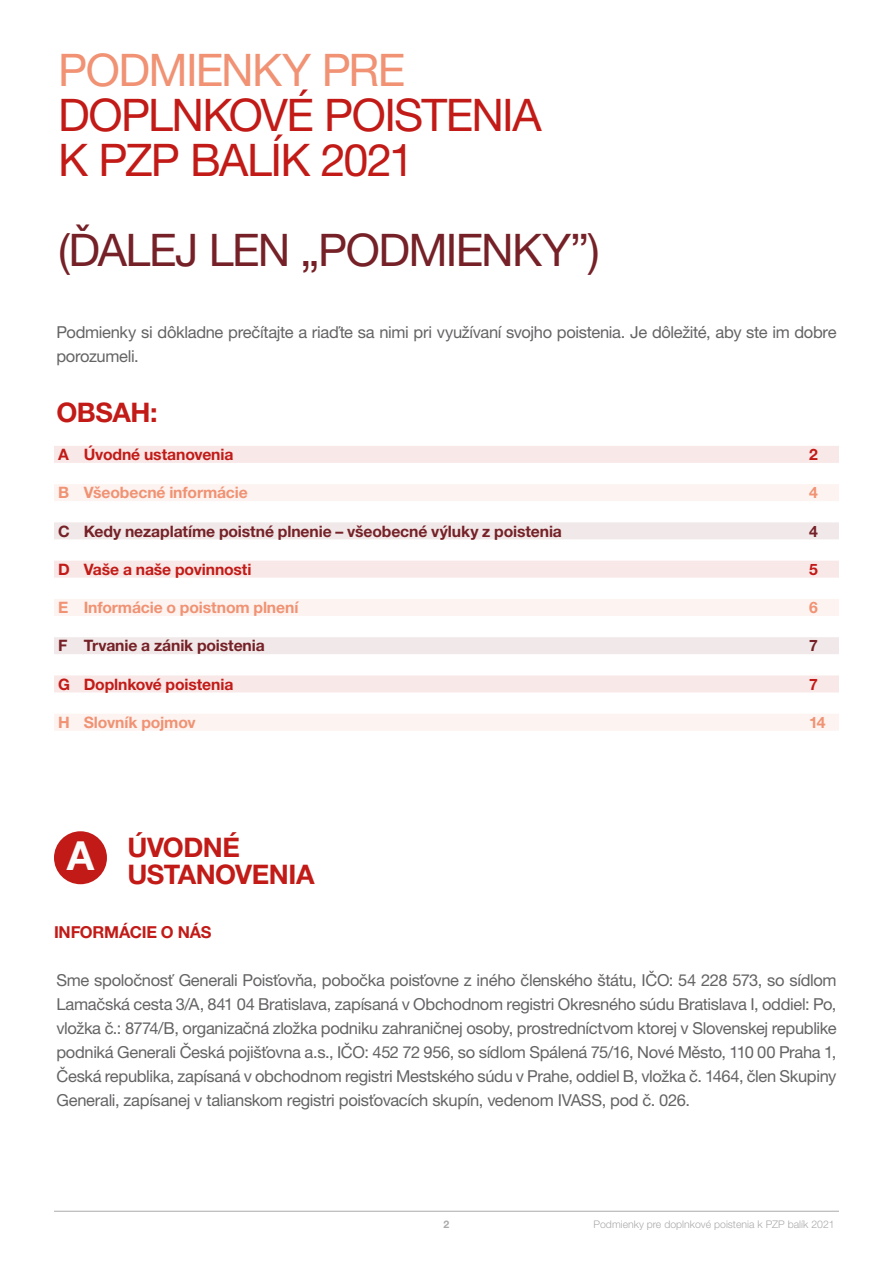
<style>
.page{position:relative;width:893px;height:1263px;background:#fff}
.page>*{position:absolute;margin:0;border:0;box-sizing:border-box;transform-origin:0 0}
.t1{font:45px/45px "Helvetica Neue LT Pro";letter-spacing:-.04em;color:#c21b17}
.t2{font:45px "Helvetica Neue LT Pro";letter-spacing:-.035em;color:#752127}
.t3{font:45px "Helvetica Neue LT Pro";letter-spacing:-.035em;color:#f09273}
.t4{font:700 27px/27px "Helvetica Neue LT Pro";letter-spacing:-.02em;color:#c21b17;text-align:center}
.t5{font:16.5px/24px "Helvetica Neue LT Pro";letter-spacing:-.02em;color:#656365}
.t6{font:700 16.5px "Helvetica Neue LT Pro";letter-spacing:-.015em;color:#c21b17}
.t7{font:700 15.75px "Helvetica Neue LT Pro";letter-spacing:-.005em;color:#752127}
.t8{font:700 15.75px "Helvetica Neue LT Pro";letter-spacing:-.01em;color:#f09273}
.t9{font:700 15.75px "Helvetica Neue LT Pro";letter-spacing:-.01em;color:#c21b17}
.t10{font:300 10.5px "Helvetica Neue LT Pro";color:#aaaaac}
.t11{font:700 10.5px "Helvetica Neue LT Pro";color:#aaaaac}
</style>
<div class="page">
<hr style="left:54px;top:1211px;width:785px;height:1px;background:#aaaaac">
<div style="left:54px;top:831px;width:53px;height:53px;background:#c21b17;border-radius:50%"></div>
<div style="left:54px;top:446px;width:785px;height:17px;background:#f9e8e8"></div>
<svg style="left:54px;top:484px;width:785px;height:247px"></svg>
<svg style="left:54px;top:522px;width:785px;height:132px"></svg>
<hr style="left:54px;top:501px;width:30px;height:2px;background:#fff">
<hr style="left:84px;top:501px;width:725px;height:2px;background:#fff">
<hr style="left:809px;top:501px;width:30px;height:2px;background:#fff">
<hr style="left:54px;top:520px;width:30px;height:2px;background:#fff">
<hr style="left:84px;top:520px;width:725px;height:2px;background:#fff">
<hr style="left:809px;top:520px;width:30px;height:2px;background:#fff">
<hr style="left:54px;top:539px;width:30px;height:2px;background:#fff">
<hr style="left:84px;top:539px;width:725px;height:2px;background:#fff">
<hr style="left:809px;top:539px;width:30px;height:2px;background:#fff">
<hr style="left:54px;top:558px;width:30px;height:3px;background:#fff">
<hr style="left:84px;top:558px;width:725px;height:3px;background:#fff">
<hr style="left:809px;top:558px;width:30px;height:3px;background:#fff">
<hr style="left:54px;top:578px;width:30px;height:2px;background:#fff">
<hr style="left:84px;top:578px;width:725px;height:2px;background:#fff">
<hr style="left:809px;top:578px;width:30px;height:2px;background:#fff">
<hr style="left:54px;top:597px;width:30px;height:2px;background:#fff">
<hr style="left:84px;top:597px;width:725px;height:2px;background:#fff">
<hr style="left:809px;top:597px;width:30px;height:2px;background:#fff">
<hr style="left:54px;top:616px;width:30px;height:2px;background:#fff">
<hr style="left:84px;top:616px;width:725px;height:2px;background:#fff">
<hr style="left:809px;top:616px;width:30px;height:2px;background:#fff">
<hr style="left:54px;top:635px;width:30px;height:2px;background:#fff">
<hr style="left:84px;top:635px;width:725px;height:2px;background:#fff">
<hr style="left:809px;top:635px;width:30px;height:2px;background:#fff">
<hr style="left:54px;top:654px;width:30px;height:2px;background:#fff">
<hr style="left:84px;top:654px;width:725px;height:2px;background:#fff">
<hr style="left:809px;top:654px;width:30px;height:2px;background:#fff">
<hr style="left:54px;top:673px;width:30px;height:2px;background:#fff">
<hr style="left:84px;top:673px;width:725px;height:2px;background:#fff">
<hr style="left:809px;top:673px;width:30px;height:2px;background:#fff">
<hr style="left:54px;top:692px;width:30px;height:3px;background:#fff">
<hr style="left:84px;top:692px;width:725px;height:3px;background:#fff">
<hr style="left:809px;top:692px;width:30px;height:3px;background:#fff">
<hr style="left:54px;top:712px;width:30px;height:2px;background:#fff">
<hr style="left:84px;top:712px;width:725px;height:2px;background:#fff">
<hr style="left:809px;top:712px;width:30px;height:2px;background:#fff">
<h1 class="t3" style="left:58px;top:43px;width:349px">PODMIENKY PRE</h1>
<h1 class="t1" style="left:58px;top:92px;width:485px">DOPLNKOVÉ POISTENIA<br>K PZP BALÍK 2021</h1>
<h1 class="t2" style="left:58px;top:223px;width:543px">(ĎALEJ LEN „PODMIENKY”)</h1>
<p class="t5" style="left:56px;top:320px;width:782px">Podmienky si dôkladne prečítajte a riaďte sa nimi pri využívaní svojho poistenia. Je dôležité, aby ste im dobre porozumeli.</p>
<h2 class="t4" style="left:56px;top:398px;width:103px">OBSAH:</h2>
<p class="t9" style="left:58px;top:445px;width:177px">A Úvodné ustanovenia</p>
<p class="t9" style="left:809px;top:445px;width:10px">2</p>
<p class="t8" style="left:58px;top:483px;width:191px">B Všeobecné informácie</p>
<p class="t8" style="left:809px;top:483px;width:10px">4</p>
<p class="t7" style="left:58px;top:521px;width:505px">C Kedy nezaplatíme poistné plnenie – všeobecné výluky z poistenia</p>
<p class="t7" style="left:809px;top:521px;width:10px">4</p>
<p class="t9" style="left:58px;top:559px;width:195px">D Vaše a naše povinnosti</p>
<p class="t9" style="left:809px;top:559px;width:10px">5</p>
<p class="t8" style="left:58px;top:598px;width:242px">E Informácie o poistnom plnení</p>
<p class="t8" style="left:809px;top:598px;width:10px">6</p>
<p class="t7" style="left:58px;top:636px;width:208px">F Trvanie a zánik poistenia</p>
<p class="t7" style="left:809px;top:636px;width:10px">7</p>
<p class="t9" style="left:58px;top:674px;width:177px">G Doplnkové poistenia</p>
<p class="t9" style="left:809px;top:674px;width:10px">7</p>
<p class="t8" style="left:58px;top:712px;width:139px">H Slovník pojmov</p>
<p class="t8" style="left:809px;top:712px;width:18px">14</p>
<h2 class="t4" style="left:67px;top:833px;width:249px">ÚVODNÉ<br><sup>A</sup> USTANOVENIA</h2>
<p class="t6" style="left:54px;top:922px;width:159px">INFORMÁCIE O NÁS</p>
<p class="t5" style="left:56px;top:968px;width:782px;text-align:justify">Sme spoločnosť Generali Poisťovňa, pobočka poisťovne z iného členského štátu, IČO: 54 228 573, so sídlom Lamačská cesta 3/A, 841 04 Bratislava, zapísaná v Obchodnom registri Okresného súdu Bratislava I, oddiel: Po, vložka č.: 8774/B, organizačná zložka podniku zahraničnej osoby, prostredníctvom ktorej v Slovenskej republike podniká Generali Česká pojišťovna a.s., IČO: 452 72 956, so sídlom Spálená 75/16, Nové Město, 110 00 Praha 1, Česká republika, zapísaná v obchodnom registri Mestského súdu v Prahe, oddiel B, vložka č. 1464, člen Skupiny Generali, zapísanej v talianskom registri poisťovacích skupín, vedenom IVASS, pod č. 026.</p>
<p class="t11" style="left:444px;top:1218px;width:7px">2</p>
<p class="t10" style="left:593px;top:1218px;width:243px">Podmienky pre doplnkové poistenia k PZP balík 2021</p>
</div>
